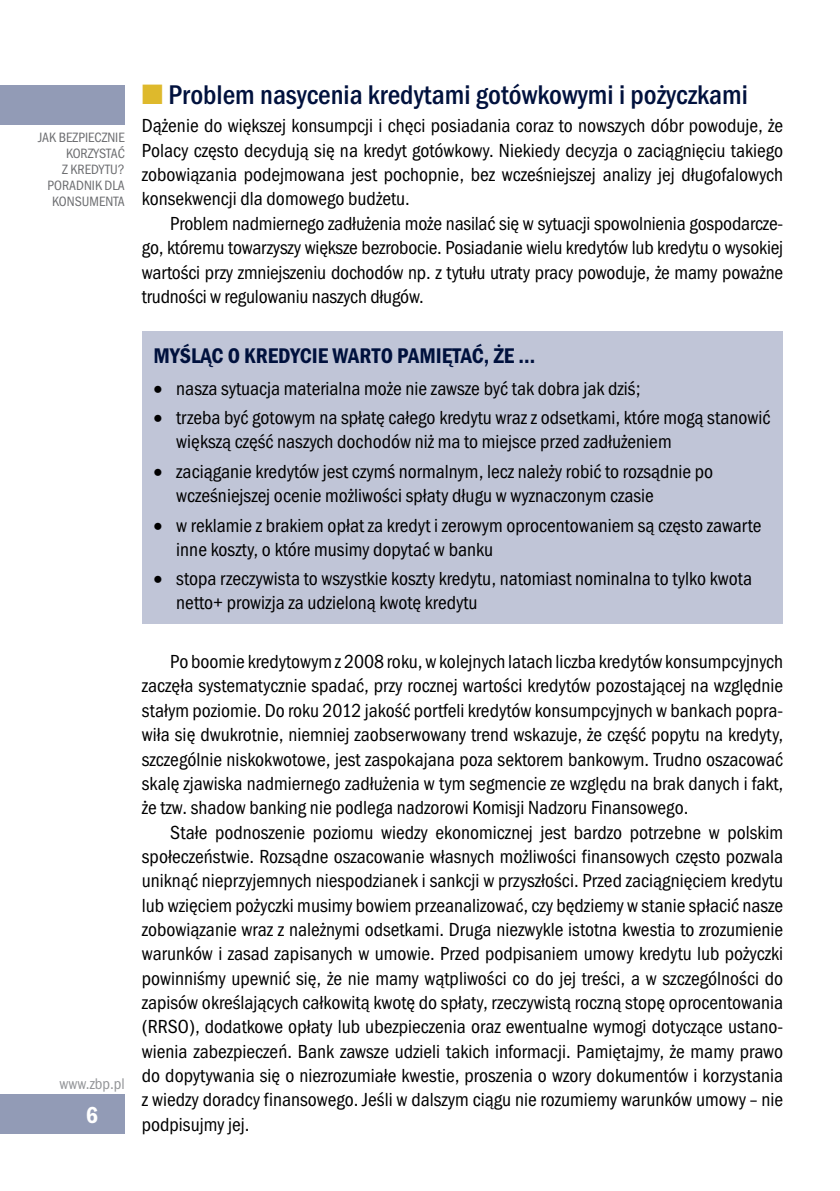
<style>
.page{position:relative;width:840px;height:1191px;background:#fff}
.page>*{position:absolute;margin:0;border:0;box-sizing:border-box;transform-origin:0 0}
.t1{font:500 condensed 28px "Franklin Got Itc TEE";color:#00113d}
.t2{font:600 condensed 24px "Franklin Got Itc TEE";color:#fff}
.t3{font:600 condensed 22px "Franklin Got Itc TEE";letter-spacing:.05em;color:#00113d}
.t4{font:condensed 19.6px/24.4px "Franklin Got Itc TEE";color:#000;text-align:justify}
.t5{font:condensed 16px "Franklin Got Itc TEE";color:#939598}
.t6{font:condensed 14px/16px "Franklin Got Itc TEE";color:#6d6e71;text-align:right}
.s1{color:#deb92c}
</style>
<div class="page">
<div style="left:0;top:85px;width:125px;height:40px;background:#929bb6"></div>
<div style="left:0;top:1094px;width:125px;height:40px;background:#929bb6"></div>
<div style="left:142px;top:332px;width:640px;height:292px;background:#c0c5d7"></div>
<p class="t6" style="left:38px;top:129px;width:88px">Jak bezpiecznie korzystać<br>z kredytu?<br>Poradnik dla konsumenta</p>
<p class="t5" style="left:59px;top:1074px;width:67px">www.zbp.pl</p>
<p class="t2" style="left:86px;top:1101px;width:14px">6</p>
<h1 class="t1" style="left:142px;top:79px;width:607px"><span class="s1">■</span> Problem nasycenia kredytami gotówkowymi i pożyczkami</h1>
<p class="t4" style="left:142px;top:114px;width:642px">Dążenie do większej konsumpcji i chęci posiadania coraz to nowszych dóbr powoduje, że Polacy często decydują się na kredyt gotówkowy. Niekiedy decyzja o zaciągnięciu takiego zobowiązania podejmowana jest pochopnie, bez wcześniejszej analizy jej długofalowych konsekwencji dla domowego budżetu.</p>
<p class="t4" style="left:142px;top:211px;width:642px;text-indent:28px">Problem nadmiernego zadłużenia może nasilać się w sytuacji spowolnienia gospodarcze&shy;go, któremu towarzyszy większe bezrobocie. Posiadanie wielu kredytów lub kredytu o wysokiej wartości przy zmniejszeniu dochodów np. z tytułu utraty pracy powoduje, że mamy poważne trudności w regulowaniu naszych długów.</p>
<p class="t3" style="left:153px;top:343px;width:383px">MYŚLĄC O KR EDYCIE WARTO PAMIĘTAĆ, ŻE …</p>
<p class="t4" style="left:153px;top:376px;width:488px">• nasza sytuacja materialna może nie zawsze być tak dobra jak dziś;</p>
<p class="t4" style="left:176px;top:406px;width:595px;text-indent:-23px">• trzeba być gotowym na spłatę całego kredytu wraz z odsetkami, które mogą stanowić większą część naszych dochodów niż ma to miejsce przed zadłużeniem</p>
<p class="t4" style="left:176px;top:460px;width:538px;text-indent:-23px">• zaciąganie kredytów jest czymś normalnym, lecz należy robić to rozsądnie po wcześniejszej ocenie możliwości spłaty długu w wyznaczonym czasie</p>
<p class="t4" style="left:176px;top:513px;width:586px;text-indent:-23px">• w reklamie z brakiem opłat za kredyt i zerowym oprocentowaniem są często zawarte inne koszty, o które musimy dopytać w banku</p>
<p class="t4" style="left:176px;top:567px;width:577px;text-indent:-23px">• stopa rzeczywista to wszystkie koszty kredytu, natomiast nominalna to tylko kwota netto+ prowizja za udzieloną kwotę kredytu</p>
<p class="t4" style="left:142px;top:649px;width:642px;text-indent:28px">Po boomie kredytowym z 2008 roku, wkolejnych latach liczba kredytów konsumpcyjnych zaczęła systematycznie spadać, przy rocznej wartości kredytów pozostającej na względnie stałym poziomie. Do roku 2012 jakość portfeli kredytów konsumpcyjnych w bankach popra&shy;wiła się dwukrotnie, niemniej zaobserwowany trend wskazuje, że część popytu na kredyty, szczególnie niskokwotowe, jest zaspokajana poza sektorem bankowym. Trudno oszacować skalę zjawiska nadmiernego zadłużenia w tym segmencie ze względu na brak danych i fakt, że tzw. shadow banking nie podlega nadzorowi Komisji Nadzoru Finansowego.</p>
<p class="t4" style="left:142px;top:820px;width:642px;text-indent:28px">Stałe podnoszenie poziomu wiedzy ekonomicznej jest bardzo potrzebne w polskim społeczeństwie. Rozsądne oszacowanie własnych możliwości finansowych często pozwala uniknąć nieprzyjemnych niespodzianek i sankcji w przyszłości. Przed zaciągnięciem kredytu lub wzięciem pożyczki musimy bowiem przeanalizować, czy będziemy w stanie spłacić nasze zobowiązanie wraz z należnymi odsetkami. Druga niezwykle istotna kwestia to zrozumienie warunków i zasad zapisanych w umowie. Przed podpisaniem umowy kredytu lub pożyczki powinniśmy upewnić się, że nie mamy wątpliwości co do jej treści, a w szczególności do zapisów określających całkowitą kwotę do spłaty, rzeczywistą roczną stopę oprocentowania (RRSO</p>
<p class="t4" style="left:142px;top:1014px;width:642px;text-indent:47px">), dodatkowe opłaty lub ubezpieczenia oraz ewentualne wymogi dotyczące ustano&shy;wienia zabezpieczeń. Bank zawsze udzieli takich informacji. Pamiętajmy, że mamy prawo do dopytywania się o niezrozumiałe kwestie, proszenia o wzory dokumentów i korzystania z wiedzy doradcy finansowego. Jeśli w dalszym ciągu nie rozumiemy warunków umowy – nie podpisujmy jej.</p>
</div>
